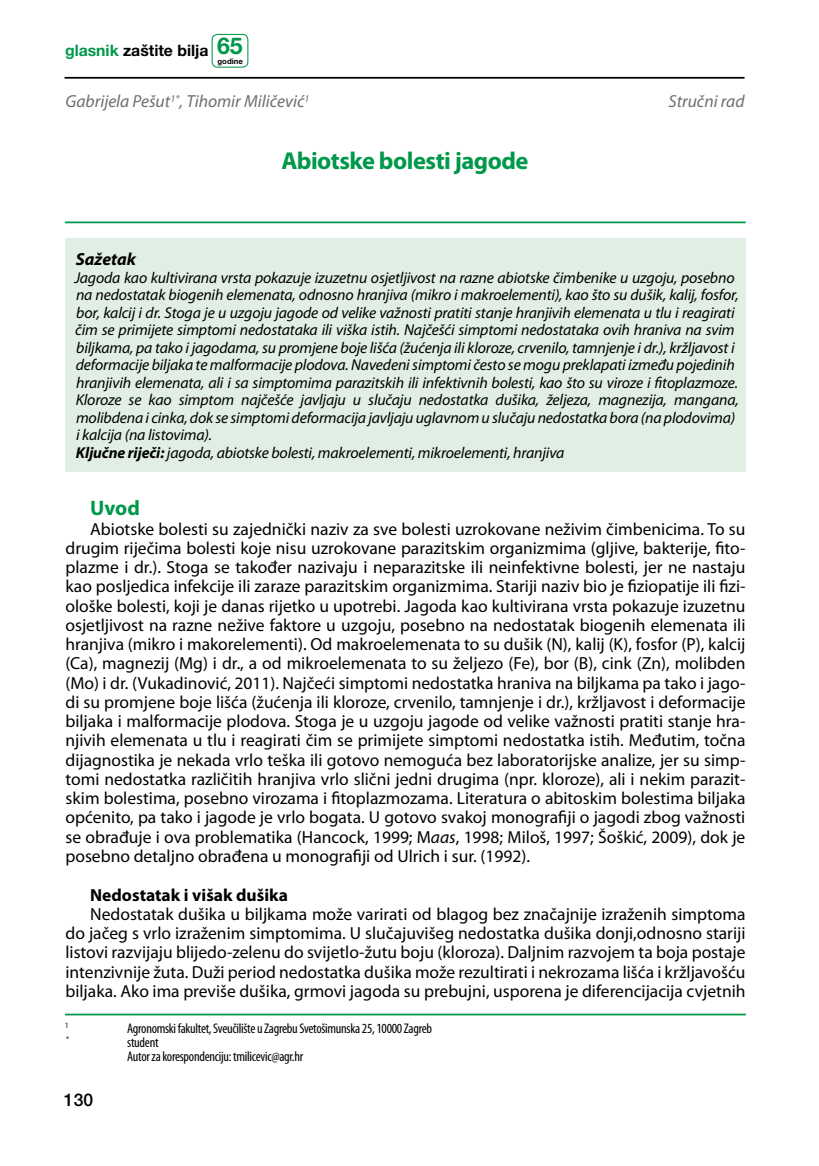
<style>
.page{position:relative;width:819px;height:1166px;background:#fff}
.page>*{position:absolute;margin:0;border:0;box-sizing:border-box;transform-origin:0 0}
.t1{font:700 24.5px "Myriad Pro";letter-spacing:-.02em;color:#00984a}
.t2{font:700 21px "Myriad Pro";color:#00984a}
.t3{font:17.5px/19.2px "Myriad Pro";color:#000;text-align:justify}
.t4{font:italic 17.5px "Myriad Pro";color:#6d6e71}
.t5{font:700 17.5px "Myriad Pro";color:#000}
.t6{font:italic 700 17.5px "Myriad Pro";color:#000}
.t7{font:500 17.5px "Helvetica Neue LT Pro";color:#000}
.t8{font:italic 15.75px/17.5px "Myriad Pro";letter-spacing:-.01em;color:#000}
.t9{font:700 15.75px "Helvetica Neue LT Pro";color:#000}
.t10{font:condensed 14px/14px "Myriad Pro";letter-spacing:-.02em;color:#000}
.t11{font:condensed 8.22px "Myriad Pro";color:#000}
.t12{font:700 7.7px "Helvetica Neue LT Pro";color:#000}
.s1{color:#00984a}
.s2{font-size:23.1px;color:#00984a}
.s3{font-weight:700}
.s4{font-style:italic}
</style>
<div class="page">
<hr style="left:64px;top:77px;width:680px;height:2px;background:#000">
<div style="left:211px;top:34px;width:37px;height:34px;border:1px solid #00984a;border-radius:5px"></div>
<div style="left:65px;top:238px;width:680px;height:233px;background:#e0eee4"></div>
<hr style="left:65px;top:1013px;width:680px;height:2px;background:#00984a">
<hr style="left:65px;top:221px;width:680px;height:2px;background:#00984a">
<p class="t9" style="left:65px;top:41px;width:179px"><span class="s1">glasnik</span> zaštite bilja <span class="s2">65</span></p>
<p class="t12" style="left:217px;top:56px;width:27px">godine</p>
<p class="t4" style="left:65px;top:91px;width:245px">Gabrijela Pešut<sup>1*</sup>, Tihomir Miličević<sup>1</sup></p>
<p class="t4" style="left:668px;top:91px;width:77px">Stručni rad</p>
<h1 class="t1" style="left:281px;top:145px;width:249px">Abiotske bolesti jagode</h1>
<p class="t6" style="left:76px;top:248px;width:62px">Sažetak</p>
<p class="t8" style="left:74px;top:268px;width:666px">Jagoda kao kultivirana vrsta pokazuje izuzetnu osjetljivost na razne abiotske čimbenike u uzgoju, posebno na nedostatak biogenih elemenata, odnosno hranjiva (mikro i makroelementi), kao što su dušik, kalij, fosfor, bor, kalcij i dr. Stoga je u uzgoju jagode od velike važnosti pratiti stanje hranjivih elemenata u tlu i reagirati čim se primijete simptomi nedostataka ili viška istih. Najčešći simptomi nedostataka ovih hraniva na svim biljkama, pa tako i jagodama, su promjene boje lišća (žućenja ili kloroze, crvenilo, tamnjenje i dr.), kržljavost i deformacije biljaka te malformacije plodova. Navedeni simptomi često se mogu preklapati između pojedinih hranjivih elemenata, ali i sa simptomima parazitskih ili infektivnih bolesti, kao što su viroze i fitoplazmoze.<br>Kloroze se kao simptom najčešće javljaju u slučaju nedostatka dušika, željeza, magnezija, mangana, molibdena i cinka, dok se simptomi deformacija javljaju uglavnom u slučaju nedostatka bora (na plodovima) i kalcija (na listovima).<br><span class="s3">Ključne riječi:</span> jagoda, abiotske bolesti, makroelementi, mikroelementi, hranjiva</p>
<p class="t2" style="left:90px;top:495px;width:51px">Uvod</p>
<p class="t3" style="left:65px;top:519px;width:681px;text-indent:25px">Abiotske bolesti su zajednički naziv za sve bolesti uzrokovane neživim čimbenicima. To su drugim riječima bolesti koje nisu uzrokovane parazitskim organizmima (gljive, bakterije, fito&shy;plazme i dr.). Stoga se također nazivaju i neparazitske ili neinfektivne bolesti, jer ne nastaju kao posljedica infekcije ili zaraze parazitskim organizmima. Stariji naziv bio je fiziopatije ili fizi&shy;ološke bolesti, koji je danas rijetko u upotrebi. Jagoda kao kultivirana vrsta pokazuje izuzetnu osjetljivost na razne nežive faktore u uzgoju, posebno na nedostatak biogenih elemenata ili hranjiva (mikro i makorelementi). Od makroelemenata to su dušik (N), kalij (K), fosfor (P), kalcij (Ca), magnezij (Mg) i dr., a od mikroelemenata to su željezo (Fe), bor (B), cink (Zn), molibden (Mo) i dr. (Vukadinović, 2011). Najčeći simptomi nedostatka hraniva na biljkama pa tako i jago&shy;di su promjene boje lišća (žućenja ili kloroze, crvenilo, tamnjenje i dr.), kržljavost i deformacije biljaka i malformacije plodova. Stoga je u uzgoju jagode od velike važnosti pratiti stanje hra&shy;njivih elemenata u tlu i reagirati čim se primijete simptomi nedostatka istih. Međutim, točna dijagnostika je nekada vrlo teška ili gotovo nemoguća bez laboratorijske analize, jer su simp&shy;tomi nedostatka različitih hranjiva vrlo slični jedni drugima (npr. kloroze), ali i nekim parazit&shy;skim bolestima, posebno virozama i fitoplazmozama. Literatura o abitoskim bolestima biljaka općenito, pa tako i jagode je vrlo bogata. U gotovo svakoj monografiji o jagodi zbog važnosti se obrađuje i ova problematika (Hancock, 1999; M<span class="s4">aas</span>, 1998; Miloš, 1997; Šoškić, 2009), dok je posebno detaljno obrađena u monografiji od Ulrich i sur. (1992).</p>
<p class="t5" style="left:90px;top:883px;width:199px">Nedostatak i višak dušika</p>
<p class="t3" style="left:65px;top:904px;width:681px;text-indent:25px">Nedostatak dušika u biljkama može varirati od blagog bez značajnije izraženih simptoma do jačeg s vrlo izraženim simptomima. U slučajuvišeg nedostatka dušika donji,odnosno stariji listovi razvijaju blijedo-zelenu do svijetlo-žutu boju (kloroza). Daljnim razvojem ta boja postaje intenzivnije žuta. Duži period nedostatka dušika može rezultirati i nekrozama lišća i kržljavošću biljaka. Ako ima previše dušika, grmovi jagoda su prebujni, usporena je diferencijacija cvjetnih</p>
<p class="t11" style="left:65px;top:1021px;width:5px">1</p>
<p class="t10" style="left:127px;top:1021px;width:306px">Agronomski fakultet, Sveučilište u Zagrebu Svetošimunska 25, 10000 Zagreb</p>
<p class="t11" style="left:66px;top:1035px;width:5px">*</p>
<p class="t10" style="left:127px;top:1035px;width:177px">student<br>Autor za korespondenciju: tmilicevic@agr.hr</p>
<p class="t7" style="left:64px;top:1090px;width:31px">130</p>
</div>
